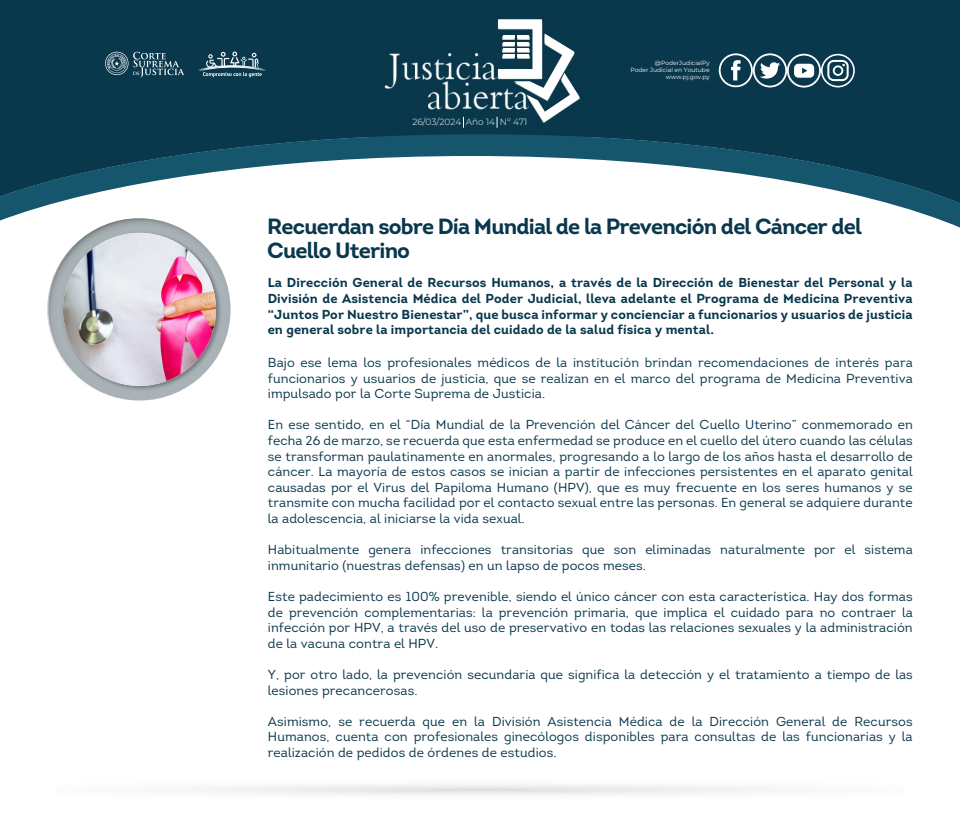
<style>
.page{position:relative;width:960px;height:822px;background:#fff}
.page>*{position:absolute;margin:0;border:0;box-sizing:border-box;transform-origin:0 0}
.t1{font:700 22px/24px "Intro";letter-spacing:-.04em;color:#09374c}
.t2{font:13px/15.6px "Intro";letter-spacing:.01em;color:#09374c;text-align:justify}
.t3{font:700 13px/15.6px "Intro";letter-spacing:.01em;color:#09374c;text-align:justify}
.t4{font:300 8.95px "Montserrat";color:#fff}
.t5{font:6px/7.2px "Montserrat";color:#fff;text-align:right}
</style>
<div class="page">
<svg style="left:198px;top:785px;width:565px;height:10px"></svg>
<svg style="left:47px;top:229px;width:183px;height:172px"></svg>
<img style="left:60px;top:230px;width:163px;height:163px">
<img style="left:63px;top:233px;width:153px;height:153px;border-radius:77px">
<svg style="left:0;top:0;width:960px;height:229px;fill:#09374c"></svg>
<p class="t4" style="left:412px;top:116px;width:116px">26/03/2024 Año 14 Nº 471</p>
<p class="t5" style="left:630px;top:59px;width:81px">@PoderJudicialPy<br>Poder Judicial en Youtube www.pj.gov.py</p>
<h1 class="t1" style="left:267px;top:214px;width:596px">Recuerdan sobre Día Mundial de la Prevención del Cáncer del<br>Cuello Uterino</h1>
<p class="t3" style="left:268px;top:275px;width:646px">La Dirección General de Recursos Humanos, a través de la Dirección de Bienestar del Personal y la División de Asistencia Médica del Poder Judicial, lleva adelante el Programa de Medicina Preventiva “Juntos Por Nuestro Bienestar”, que busca informar y concienciar a funcionarios y usuarios de justicia en general sobre la importancia del cuidado de la salud física y mental.</p>
<p class="t2" style="left:268px;top:355px;width:646px">Bajo ese lema los profesionales médicos de la institución brindan recomendaciones de interés para funcionarios y usuarios de justicia, que se realizan en el marco del programa de Medicina Preventiva impulsado por la Corte Suprema de Justicia.</p>
<p class="t2" style="left:268px;top:417px;width:646px">En ese sentido, en el “Día Mundial de la Prevención del Cáncer del Cuello Uterino” conmemorado en fecha 26 de marzo, se recuerda que esta enfermedad se produce en el cuello del útero cuando las células se transforman paulatinamente en anormales, progresando a lo largo de los años hasta el desarrollo de cáncer. La mayoría de estos casos se inician a partir de infecciones persistentes en el aparato genital causadas por el Virus del Papiloma Humano (HPV), que es muy frecuente en los seres humanos y se transmite con mucha facilidad por el contacto sexual entre las personas. En general se adquiere durante la adolescencia, al iniciarse la vida sexual.</p>
<p class="t2" style="left:268px;top:542px;width:646px">Habitualmente genera infecciones transitorias que son eliminadas naturalmente por el sistema inmunitario (nuestras defensas) en un lapso de pocos meses.</p>
<p class="t2" style="left:268px;top:589px;width:646px">Este padecimiento es 100% prevenible, siendo el único cáncer con esta característica. Hay dos formas de prevención complementarias: la prevención primaria, que implica el cuidado para no contraer la infección por HPV, a través del uso de preservativo en todas las relaciones sexuales y la administración de la vacuna contra el HPV.</p>
<p class="t2" style="left:268px;top:667px;width:646px">Y, por otro lado, la prevención secundaria que significa la detección y el tratamiento a tiempo de las lesiones precancerosas.</p>
<p class="t2" style="left:268px;top:713px;width:646px">Asimismo, se recuerda que en la División Asistencia Médica de la Dirección General de Recursos Humanos, cuenta con profesionales ginecólogos disponibles para consultas de las funcionarias y la realización de pedidos de órdenes de estudios.</p>
</div>
